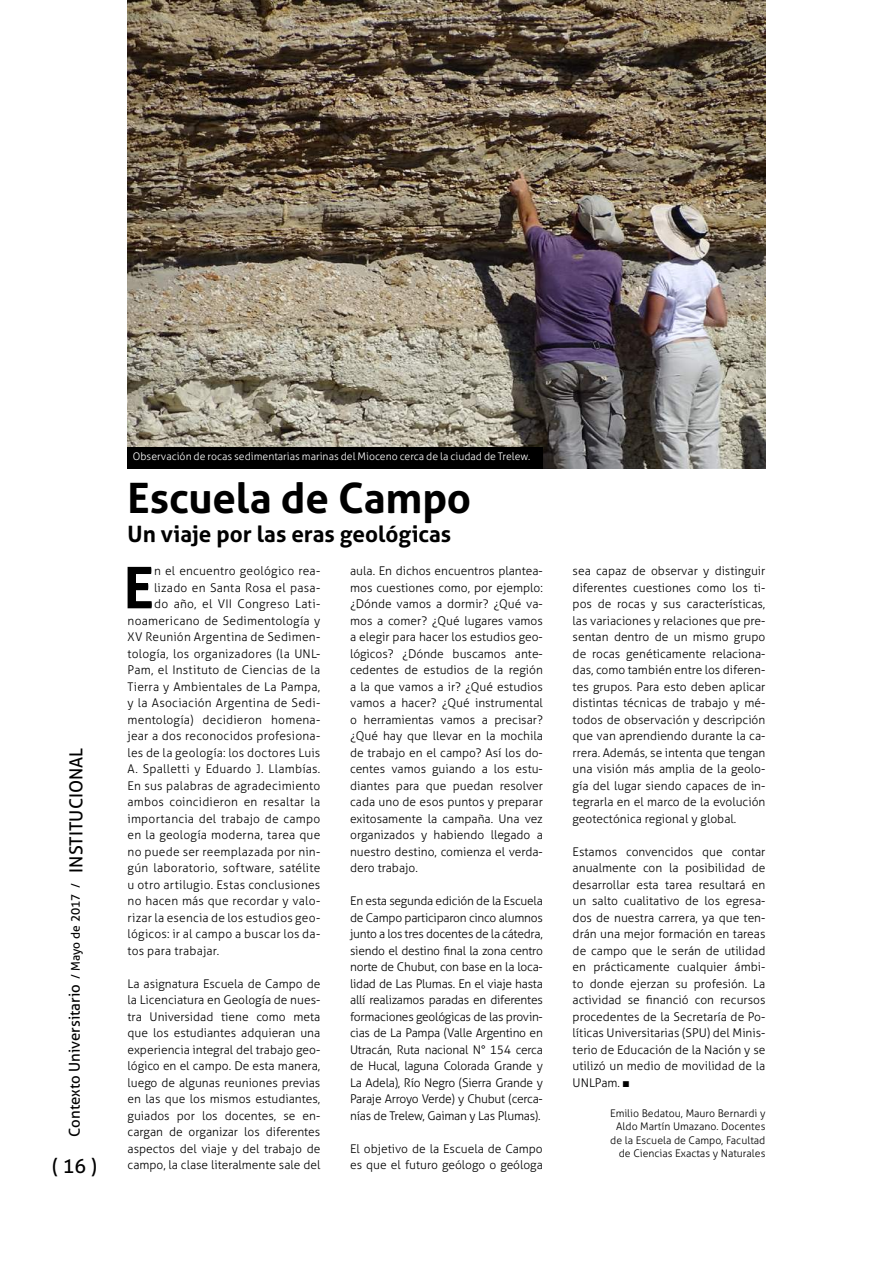
<style>
.page{position:relative;width:893px;height:1263px;background:#fff}
.page>*{position:absolute;margin:0;border:0;box-sizing:border-box;transform-origin:0 0}
.t1{font:700 57.6px "Aller";color:#000}
.t2{font:700 42px "Aller";letter-spacing:-.005em;color:#000}
.t3{font:700 22.5px "Aller";color:#000}
.t4{font:19.5px "Aller";color:#000}
.t5{font:15px "Aller";color:#000}
.t6{font:300 12px/16.5px "Aller";letter-spacing:.015em;color:#000;text-align:justify}
.t7{font:300 10.5px/13.5px "Aller";color:#000;text-align:right}
.t8{font:300 10.5px "Aller";color:#fff}
.s1{font-size:12px}
.s2{font-size:18px}
</style>
<div class="page">
<img style="left:128px;top:0;width:637px;height:468px">
<div style="left:128px;top:447px;width:415px;height:21px;background:#000"></div>
<p class="t5" style="left:65px;top:1137px;width:390px;rotate:-90deg">Contexto Universitario <span class="s1">/ Mayo de 2017 /</span> <span class="s2">INSTITUCIONAL</span></p>
<h3 class="t4" style="left:52px;top:1154px;width:47px">( 16 )</h3>
<p class="t8" style="left:133px;top:449px;width:399px">Observación de rocas sedimentarias marinas del Mioceno cerca de la ciudad de Trelew.</p>
<h2 class="t2" style="left:128px;top:472px;width:345px">Escuela de Campo</h2>
<h3 class="t3" style="left:128px;top:520px;width:325px">Un viaje por las eras geológicas</h3>
<h1 class="t1" style="left:124px;top:552px;width:32px">E</h1>
<p class="t6" style="left:154px;top:563px;width:168px">n el encuentro geológico rea-</p>
<p class="t6" style="left:350px;top:563px;width:194px">aula. En dichos encuentros plantea&shy;mos cuestiones como, por ejemplo: ¿Dónde vamos a dormir? ¿Qué va&shy;mos a comer? ¿Qué lugares vamos a elegir para hacer los estudios geo&shy;lógicos? ¿Dónde buscamos ante&shy;cedentes de estudios de la región a la que vamos a ir? ¿Qué estudios vamos a hacer? ¿Qué instrumental o herramientas vamos a precisar? ¿Qué hay que llevar en la mochila de trabajo en el campo? Así los do&shy;centes vamos guiando a los estu&shy;diantes para que puedan resolver cada uno de esos puntos y preparar exitosamente la campaña. Una vez organizados y habiendo llegado a nuestro destino, comienza el verda&shy;dero trabajo.</p>
<p class="t6" style="left:350px;top:893px;width:194px">En esta segunda edición de la Escuela de Campo participaron cinco alumnos junto a los tres docentes de la cátedra, siendo el destino final la zona centro norte de Chubut, con base en la loca&shy;lidad de Las Plumas. En el viaje hasta allí realizamos paradas en diferentes formaciones geológicas de las provin&shy;cias de La Pampa (Valle Argentino en Utracán, Ruta nacional N° 154 cerca de Hucal, laguna Colorada Grande y La Adela), Río Negro (Sierra Grande y Paraje Arroyo Verde) y Chubut (cerca&shy;nías de Trelew, Gaiman y Las Plumas).</p>
<p class="t6" style="left:350px;top:1140px;width:194px">El objetivo de la Escuela de Campo es que el futuro geólogo o geóloga</p>
<p class="t6" style="left:154px;top:579px;width:168px">lizado en Santa Rosa el pasa-</p>
<p class="t6" style="left:154px;top:596px;width:168px">do año, el VII Congreso Lati-</p>
<p class="t6" style="left:128px;top:612px;width:194px">noamericano de Sedimentología y</p>
<p class="t6" style="left:128px;top:629px;width:194px">XV Reunión Argentina de Sedimen-</p>
<p class="t6" style="left:128px;top:645px;width:194px">tología, los organizadores (la UNL-</p>
<p class="t6" style="left:128px;top:662px;width:194px">Pam, el Instituto de Ciencias de la</p>
<p class="t6" style="left:128px;top:678px;width:194px">Tierra y Ambientales de La Pampa,</p>
<p class="t6" style="left:128px;top:695px;width:194px">y la Asociación Argentina de Sedi-</p>
<p class="t6" style="left:128px;top:711px;width:194px">mentología) decidieron homena-</p>
<p class="t6" style="left:128px;top:728px;width:194px">jear a dos reconocidos profesiona-</p>
<p class="t6" style="left:128px;top:744px;width:194px">les de la geología: los doctores Luis</p>
<p class="t6" style="left:128px;top:761px;width:194px">A. Spalletti y Eduardo J. Llambías.</p>
<p class="t6" style="left:128px;top:777px;width:194px">En sus palabras de agradecimiento</p>
<p class="t6" style="left:128px;top:794px;width:194px">ambos coincidieron en resaltar la</p>
<p class="t6" style="left:128px;top:810px;width:194px">importancia del trabajo de campo</p>
<p class="t6" style="left:128px;top:827px;width:194px">en la geología moderna, tarea que</p>
<p class="t6" style="left:128px;top:843px;width:194px">no puede ser reemplazada por nin-</p>
<p class="t6" style="left:128px;top:860px;width:194px">gún laboratorio, software, satélite</p>
<p class="t6" style="left:128px;top:876px;width:194px">u otro artilugio. Estas conclusiones</p>
<p class="t6" style="left:128px;top:893px;width:194px">no hacen más que recordar y valo-</p>
<p class="t6" style="left:128px;top:909px;width:194px">rizar la esencia de los estudios geo-</p>
<p class="t6" style="left:128px;top:926px;width:194px">lógicos: ir al campo a buscar los da-</p>
<p class="t6" style="left:128px;top:942px;width:93px">tos para trabajar.</p>
<p class="t6" style="left:128px;top:975px;width:194px">La asignatura Escuela de Campo de la Licenciatura en Geología de nues&shy;tra Universidad tiene como meta que los estudiantes adquieran una experiencia integral del trabajo geo&shy;lógico en el campo. De esta manera, luego de algunas reuniones previas en las que los mismos estudiantes, guiados por los docentes, se en&shy;cargan de organizar los diferentes aspectos del viaje y del trabajo de campo, la clase literalmente sale del</p>
<p class="t6" style="left:573px;top:563px;width:194px">sea capaz de observar y distinguir diferentes cuestiones como los ti&shy;pos de rocas y sus características, las variaciones y relaciones que pre&shy;sentan dentro de un mismo grupo de rocas genéticamente relaciona&shy;das, como también entre los diferen&shy;tes grupos. Para esto deben aplicar distintas técnicas de trabajo y mé&shy;todos de observación y descripción que van aprendiendo durante la ca&shy;rrera. Además, se intenta que tengan una visión más amplia de la geolo&shy;gía del lugar siendo capaces de in&shy;tegrarla en el marco de la evolución geotectónica regional y global.</p>
<p class="t6" style="left:573px;top:843px;width:194px">Estamos convencidos que contar anualmente con la posibilidad de desarrollar esta tarea resultará en un salto cualitativo de los egresa&shy;dos de nuestra carrera, ya que ten&shy;drán una mejor formación en tareas de campo que le serán de utilidad en prácticamente cualquier ámbi&shy;to donde ejerzan su profesión. La actividad se financió con recursos procedentes de la Secretaría de Po&shy;líticas Universitarias (SPU) del Minis&shy;terio de Educación de la Nación y se utilizó un medio de movilidad de la UNLPam.</p>
<p class="t7" style="left:610px;top:1106px;width:157px">Emilio Bedatou, Mauro Bernardi y<br>Aldo Martín Umazano. Docentes de la Escuela de Campo, Facultad de Ciencias Exactas y Naturales</p>
</div>
